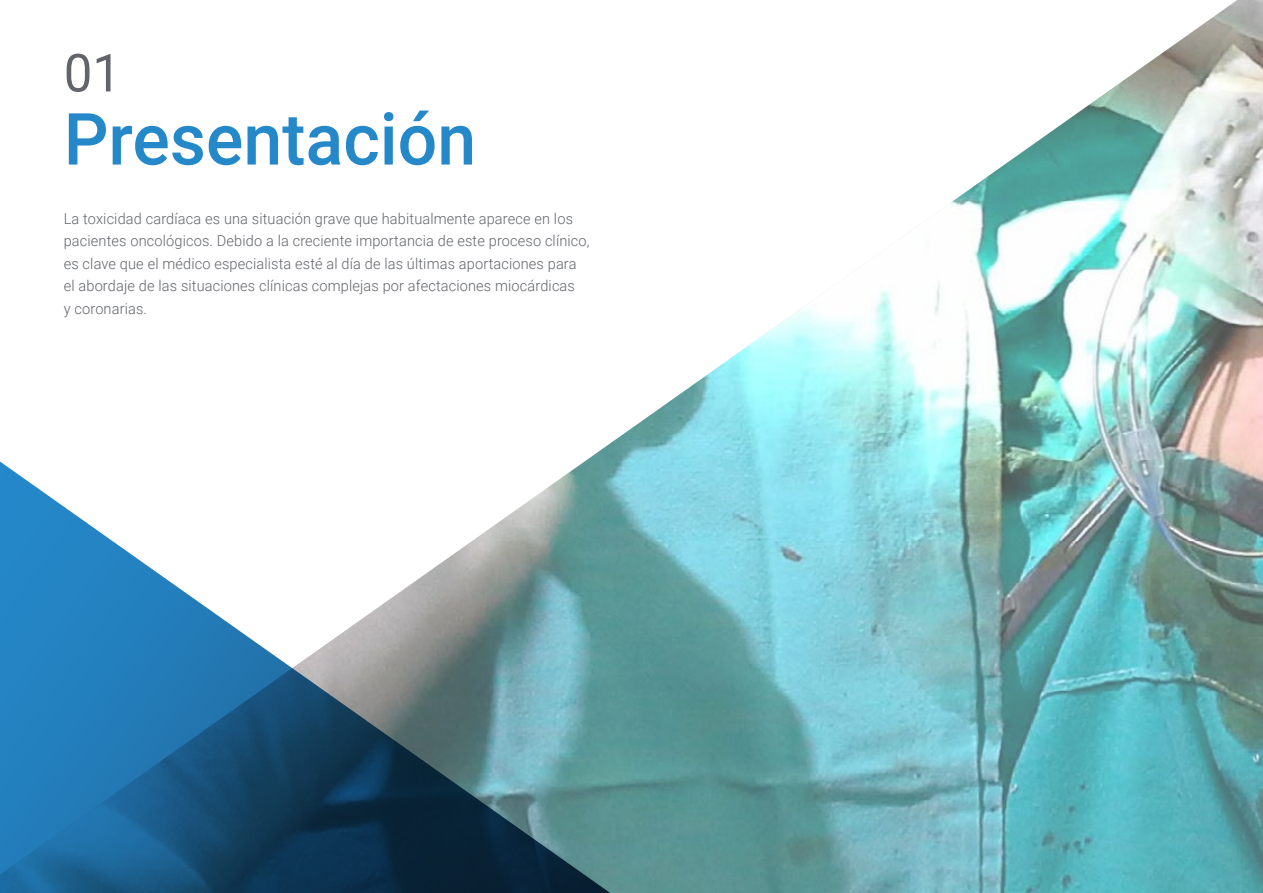
<style>
.page{position:relative;width:1263px;height:893px;background:#fff}
.page>*{position:absolute;margin:0;border:0;box-sizing:border-box;transform-origin:0 0}
.t1{font:500 72px "Roboto";color:#2488c9}
.t2{font:52.5px "Roboto";color:#61646a}
.t3{font:300 15px/22.5px "Roboto";letter-spacing:.01em;color:#61646a}
</style>
<div class="page">
<img style="left:606px;top:0;width:657px;height:893px">
<svg style="left:0;top:446px;width:640px;height:447px"></svg>
<h2 class="t2" style="left:64px;top:36px;width:59px">01</h2>
<h1 class="t1" style="left:64px;top:89px;width:414px">Presentación</h1>
<p class="t3" style="left:64px;top:207px;width:527px">La toxicidad cardíaca es una situación grave que habitualmente aparece en los pacientes oncológicos. Debido a la creciente importancia de este proceso clínico, es clave que el médico especialista esté al día de las últimas aportaciones para el abordaje de las situaciones clínicas complejas por afectaciones miocárdicas<br>y coronarias.</p>
</div>
